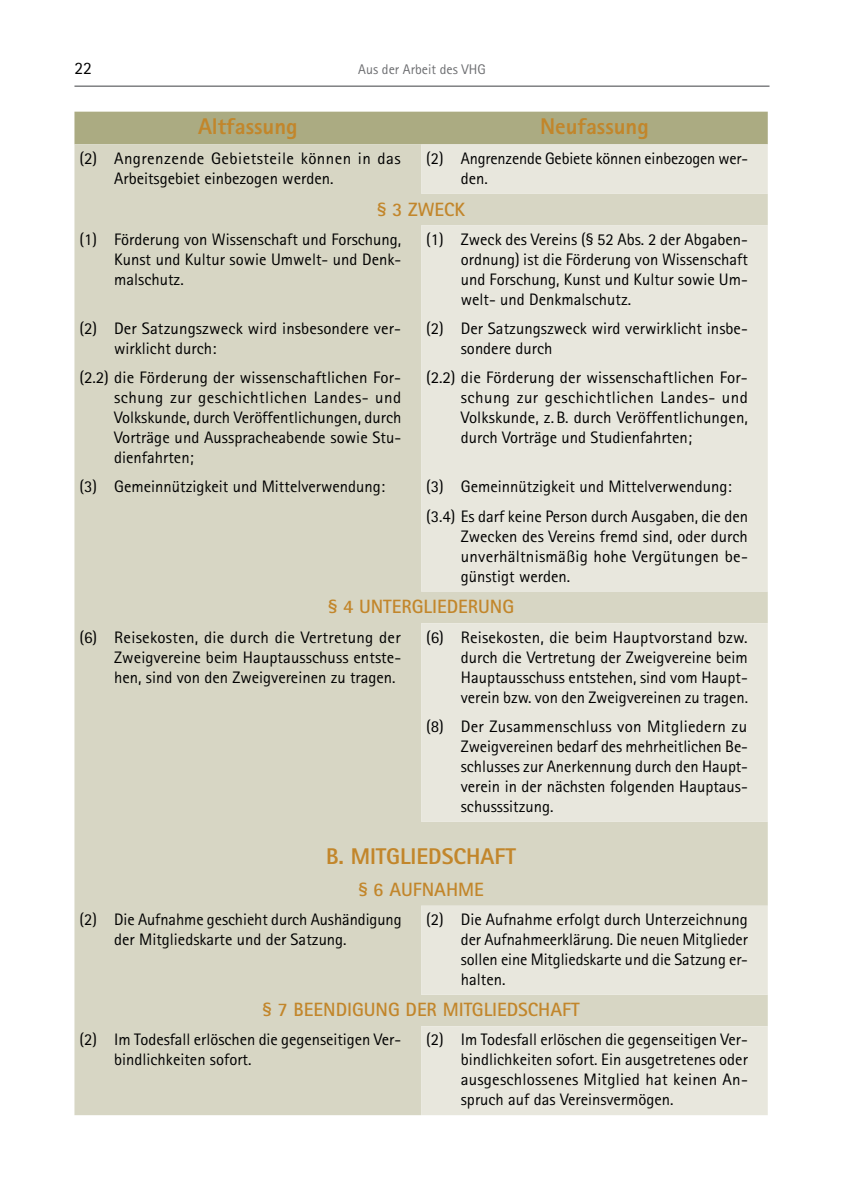
<style>
.page{position:relative;width:844px;height:1191px;background:#fff}
.page>*{position:absolute;margin:0;border:0;box-sizing:border-box;transform-origin:0 0}
.t1{font:800 22.75px "Rotis Sans Serif";color:#c2862b}
.t2{font:700 19.25px "Rotis Sans Serif";color:#c2862b}
.t3{font:17.5px "Rotis Sans Serif";color:#000}
.t4{font:16.62px/19.9px "Rotis Sans Serif";color:#000;text-align:justify}
.t5{font:16.62px/19.9px "Rotis Sans Serif";letter-spacing:.025em;color:#000}
.t6{font:14px "Rotis Sans Serif";color:#6d6e71}
</style>
<div class="page">
<hr style="left:74px;top:85px;width:695px;height:2px;background:#6d6e71">
<div style="left:74px;top:112px;width:693px;height:32px;background:#abab82"></div>
<div style="left:74px;top:144px;width:347px;height:971px;background:#d7d6c4"></div>
<svg style="left:421px;top:144px;width:346px;height:971px;background:#e4e3d8"></svg>
<p class="t3" style="left:74px;top:58px;width:19px">22</p>
<p class="t6" style="left:358px;top:61px;width:129px">Aus der Arbeit des VHG</p>
<h1 class="t1" style="left:198px;top:112px;width:101px">Altfassung</h1>
<h1 class="t1" style="left:540px;top:112px;width:110px">Neufassung</h1>
<p class="t5" style="left:114px;top:148px;width:288px;text-indent:-35px">(2) Angrenzende Gebietsteile können in das<br>Arbeitsgebiet einbezogen werden.</p>
<p class="t4" style="left:460px;top:148px;width:289px;text-indent:-35px">(2) Angrenzende Gebiete können einbezogen wer&shy;den.</p>
<p class="t2" style="left:377px;top:197px;width:90px">§ 3 ZWECK</p>
<p class="t4" style="left:114px;top:229px;width:288px;text-indent:-35px">(1) Förderung von Wissenschaft und Forschung, Kunst und Kultur sowie Umwelt- und Denk&shy;malschutz.</p>
<p class="t4" style="left:460px;top:229px;width:288px;text-indent:-35px">(1) Zweck des Vereins (§ 52 Abs. 2 der Abgaben&shy;ordnung) ist die Förderung von Wissenschaft und Forschung, Kunst und Kultur sowie Um&shy;welt- und Denkmalschutz.</p>
<p class="t4" style="left:114px;top:318px;width:288px;text-indent:-35px">(2) Der Satzungszweck wird insbesondere ver&shy;wirklicht durch:</p>
<p class="t4" style="left:460px;top:318px;width:288px;text-indent:-35px">(2) Der Satzungszweck wird verwirklicht insbe&shy;sondere durch</p>
<p class="t4" style="left:114px;top:367px;width:289px;text-indent:-35px">(2.2) die Förderung der wissenschaftlichen For&shy;schung zur geschichtlichen Landes- und Volkskunde, durch Veröffentlichungen, durch Vorträge und Ausspracheabende sowie Stu&shy;dienfahrten;</p>
<p class="t4" style="left:460px;top:367px;width:288px;text-indent:-35px">(2.2) die Förderung der wissenschaftlichen For&shy;schung zur geschichtlichen Landes- und Volkskunde, z.B. durch Veröffentlichungen, durch Vorträge und Studienfahrten;</p>
<p class="t4" style="left:79px;top:476px;width:307px">(3) Gemeinnützigkeit und Mittelverwendung:</p>
<p class="t4" style="left:426px;top:472px;width:323px;line-height:29.2px">(3) Gemeinnützigkeit und Mittelverwendung: (3.4) Es darf keine Person durch Ausgaben, die den</p>
<p class="t4" style="left:460px;top:526px;width:288px">Zwecken des Vereins fremd sind, oder durch unverhältnismäßig hohe Vergütungen be&shy;günstigt werden.</p>
<p class="t2" style="left:328px;top:594px;width:188px">§ 4 UNTERGLIEDERUNG</p>
<p class="t4" style="left:114px;top:627px;width:288px;text-indent:-35px">(6) Reisekosten, die durch die Vertretung der Zweigvereine beim Hauptausschuss entste&shy;hen, sind von den Zweigvereinen zu tragen.</p>
<p class="t4" style="left:460px;top:627px;width:289px;text-indent:-35px">(6) Reisekosten, die beim Hauptvorstand bzw. durch die Vertretung der Zweigvereine beim Hauptausschuss entstehen, sind vom Haupt&shy;verein bzw. von den Zweigvereinen zu tragen.</p>
<p class="t4" style="left:460px;top:716px;width:288px;text-indent:-35px">(8) Der Zusammenschluss von Mitgliedern zu Zweigvereinen bedarf des mehrheitlichen Be&shy;schlusses zur Anerkennung durch den Haupt&shy;verein in der nächsten folgenden Hauptaus&shy;schusssitzung.</p>
<h1 class="t1" style="left:326px;top:842px;width:191px">B. MITGLIEDSCHAFT</h1>
<p class="t2" style="left:358px;top:877px;width:127px">§ 6 AUFNAHME</p>
<p class="t4" style="left:114px;top:909px;width:289px;text-indent:-35px">(2) Die Aufnahme geschieht durch Aushändigung der Mitgliedskarte und der Satzung.</p>
<p class="t4" style="left:460px;top:909px;width:288px;text-indent:-35px">(2) Die Aufnahme erfolgt durch Unterzeichnung der Aufnahmeerklärung. Die neuen Mitglieder sollen eine Mitgliedskarte und die Satzung er&shy;halten.</p>
<p class="t2" style="left:262px;top:997px;width:318px">§ 7 BEENDIGUNG DER MITGLIEDSCHAFT</p>
<p class="t4" style="left:114px;top:1029px;width:288px;text-indent:-35px">(2) Im Todesfall erlöschen die gegenseitigen Ver&shy;bindlichkeiten sofort.</p>
<p class="t4" style="left:460px;top:1029px;width:288px;text-indent:-35px">(2) Im Todesfall erlöschen die gegenseitigen Ver&shy;bindlichkeiten sofort. Ein ausgetretenes oder ausgeschlossenes Mitglied hat keinen An&shy;spruch auf das Vereinsvermögen.</p>
</div>
